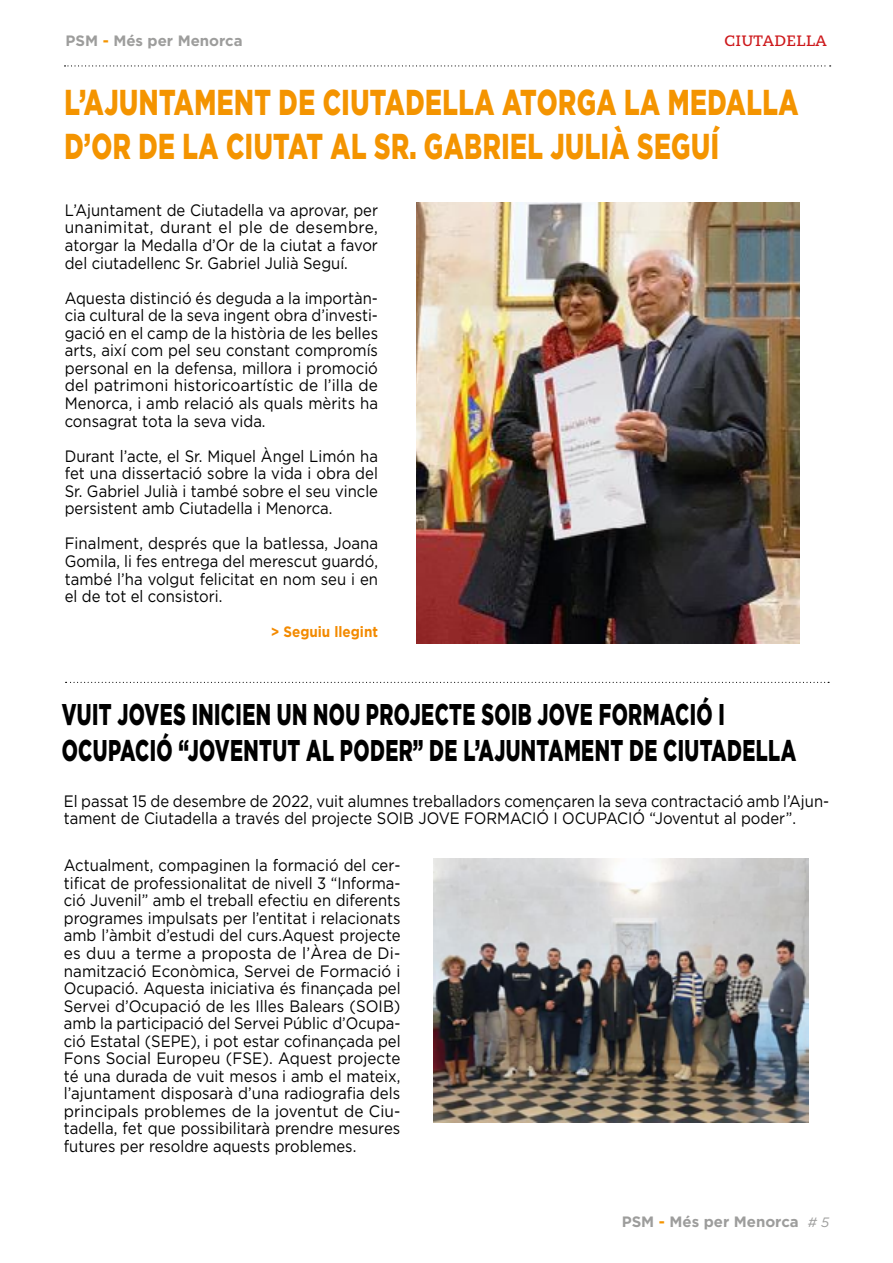
<style>
.page{position:relative;width:893px;height:1263px;background:#fff}
.page>*{position:absolute;margin:0;border:0;box-sizing:border-box;transform-origin:0 0}
.t1{font:900 36px/43.2px "Arson Pro";letter-spacing:.02em;color:#f49400;scale:.7 1}
.t2{font:900 30px/36px "Arson Pro";letter-spacing:.02em;color:#000;scale:.65 1}
.t3{font:16.5px/17.5px "Arson Pro";color:#000;text-align:justify;scale:.9 1}
.t4{font:16.5px/17.5px "Arson Pro";color:#000;text-align:justify;scale:.91 1}
.t5{font:700 15px "Arson Pro";color:#9d9d9c}
.t6{font:700 15px "Arson Pro";color:#f38a00;scale:.9 1}
.t7{font:500 15px "Circe Slab A";letter-spacing:.03em;color:#cd171a}
.s1{color:#f49400}
.s2{font-weight:400;font-style:italic;font-size:13.5px}
</style>
<div class="page">
<svg style="left:65px;top:65px;width:766px;height:1px"></svg>
<svg style="left:66px;top:682px;width:763px;height:1px"></svg>
<img style="left:417px;top:202px;width:382px;height:441px">
<img style="left:433px;top:859px;width:375px;height:264px">
<p class="t5" style="left:66px;top:32px;width:179px">PSM <span class="s1">-</span> Més per Menorca</p>
<p class="t7" style="left:725px;top:32px;width:104px">CIUTADELLA</p>
<h1 class="t1" style="left:64px;top:80px;width:1050px">L’AJUNTAMENT DE CIUTADELLA ATORGA LA MEDALLA<br>D’OR DE LA CIUTAT AL SR. GABRIEL JULIÀ SEGUÍ</h1>
<p class="t3" style="left:65px;top:201px;width:350px">L’Ajuntament de Ciutadella va aprovar, per unanimitat, durant el ple de desembre, atorgar la Medalla d’Or de la ciutat a favor del ciutadellenc Sr. Gabriel Julià Seguí.</p>
<p class="t3" style="left:65px;top:289px;width:350px">Aquesta distinció és deguda a la importàn&shy;cia cultural de la seva ingent obra d’investi&shy;gació en el camp de la història de les belles arts, així com pel seu constant compromís personal en la defensa, millora i promoció del patrimoni historicoartístic de l’illa de Menorca, i amb relació als quals mèrits ha consagrat tota la seva vida.</p>
<p class="t3" style="left:65px;top:447px;width:350px">Durant l’acte, el Sr. Miquel Àngel Limón ha fet una dissertació sobre la vida i obra del Sr. Gabriel Julià i també sobre el seu vincle persistent amb Ciutadella i Menorca.</p>
<p class="t4" style="left:65px;top:535px;width:346px">Finalment, després que la batlessa, Joana Gomila, li fes entrega del merescut guardó, també l’ha volgut felicitat en nom seu i en el de tot el consistori.</p>
<p class="t6" style="left:271px;top:623px;width:121px">&gt; Seguiu llegint</p>
<h2 class="t2" style="left:62px;top:696px;width:1131px">VUIT JOVES INICIEN UN NOU PROJECTE SOIB JOVE FORMACIÓ I<br>OCUPACIÓ “JOVENTUT AL PODER” DE L’AJUNTAMENT DE CIUTADELLA</h2>
<p class="t3" style="left:64px;top:792px;width:852px">El passat 15 de desembre de 2022, vuit alumnes treballadors començaren la seva contractació amb l’Ajun&shy;tament de Ciutadella a través del projecte SOIB JOVE FORMACIÓ I OCUPACIÓ “Joventut al poder”.</p>
<p class="t3" style="left:64px;top:856px;width:376px">Actualment, compaginen la formació del cer&shy;tificat de professionalitat de nivell 3 “Informa&shy;ció Juvenil” amb el treball efectiu en diferents programes impulsats per l’entitat i relacionats amb l’àmbit d’estudi del curs.Aquest projecte es duu a terme a proposta de l’Àrea de Di&shy;namització Econòmica, Servei de Formació i Ocupació. Aquesta iniciativa és finançada pel Servei d’Ocupació de les Illes Balears (SOIB) amb la participació del Servei Públic d’Ocupa&shy;ció Estatal (SEPE), i pot estar cofinançada pel Fons Social Europeu (FSE). Aquest projecte té una durada de vuit mesos i amb el mateix, l’ajuntament disposarà d’una radiografia dels principals problemes de la joventut de Ciu&shy;tadella, fet que possibilitarà prendre mesures futures per resoldre aquests problemes.</p>
<p class="t5" style="left:622px;top:1213px;width:209px">PSM <span class="s1">-</span> Més per Menorca <span class="s2"># 5</span></p>
</div>
